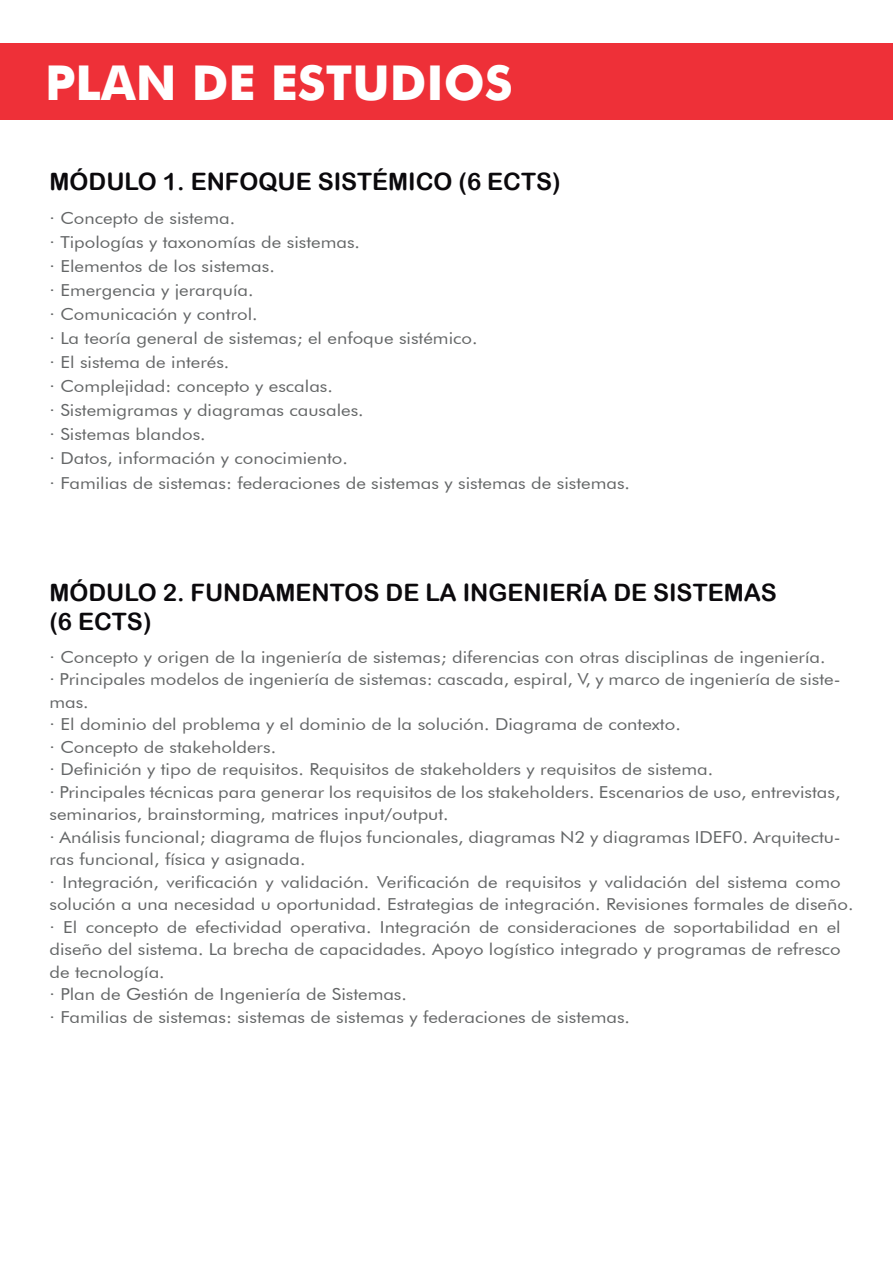
<style>
.page{position:relative;width:893px;height:1263px;background:#fff}
.page>*{position:absolute;margin:0;border:0;box-sizing:border-box;transform-origin:0 0}
.t1{font:700 48px "Futura";color:#fff}
.t2{font:24px/28.8px "Arial Rounded MT Bold";color:#0b090c}
.t3{font:16.5px/22.5px "Futura BT";color:#646667;scale:1.12 1}
</style>
<div class="page">
<div style="left:0;top:44px;width:893px;height:76px;background:#ee3038"></div>
<h1 class="t1" style="left:45px;top:48px;width:469px">PLAN DE ESTUDIOS</h1>
<h2 class="t2" style="left:50px;top:166px;width:512px">MÓDULO 1. ENFOQUE SISTÉMICO (6 ECTS)</h2>
<p class="t3" style="left:49px;top:206px;width:520px;line-height:24px">· Concepto de sistema.<br>· Tipologías y taxonomías de sistemas.<br>· Elementos de los sistemas.<br>· Emergencia y jerarquía.<br>· Comunicación y control.<br>· La teoría general de sistemas; el enfoque sistémico.<br>· El sistema de interés.<br>· Complejidad: concepto y escalas.<br>· Sistemigramas y diagramas causales.<br>· Sistemas blandos.<br>· Datos, información y conocimiento.<br>· Familias de sistemas: federaciones de sistemas y sistemas de sistemas.</p>
<h2 class="t2" style="left:49px;top:578px;width:729px">MÓDULO 2. FUNDAMENTOS DE LA INGENIERÍA DE SISTEMAS (6 ECTS)</h2>
<p class="t3" style="left:49px;top:645px;width:719px">· Concepto y origen de la ingeniería de sistemas; diferencias con otras disciplinas de ingeniería.<br>· Principales modelos de ingeniería de sistemas: cascada, espiral, V, y marco de ingeniería de siste&shy;mas.<br>· El dominio del problema y el dominio de la solución. Diagrama de contexto.<br>· Concepto de stakeholders.<br>· Definición y tipo de requisitos. Requisitos de stakeholders y requisitos de sistema.<br>· Principales técnicas para generar los requisitos de los stakeholders. Escenarios de uso, entrevistas, seminarios, brainstorming, matrices input/output.<br>· Análisis funcional; diagrama de flujos funcionales, diagramas N2 y diagramas IDEF0. Arquitectu&shy;ras funcional, física y asignada.<br>· Integración, verificación y validación. Verificación de requisitos y validación del sistema como solución a una necesidad u oportunidad. Estrategias de integración. Revisiones formales de diseño. · El concepto de efectividad operativa. Integración de consideraciones de soportabilidad en el diseño del sistema. La brecha de capacidades. Apoyo logístico integrado y programas de refresco de tecnología.<br>· Plan de Gestión de Ingeniería de Sistemas.<br>· Familias de sistemas: sistemas de sistemas y federaciones de sistemas.</p>
</div>
